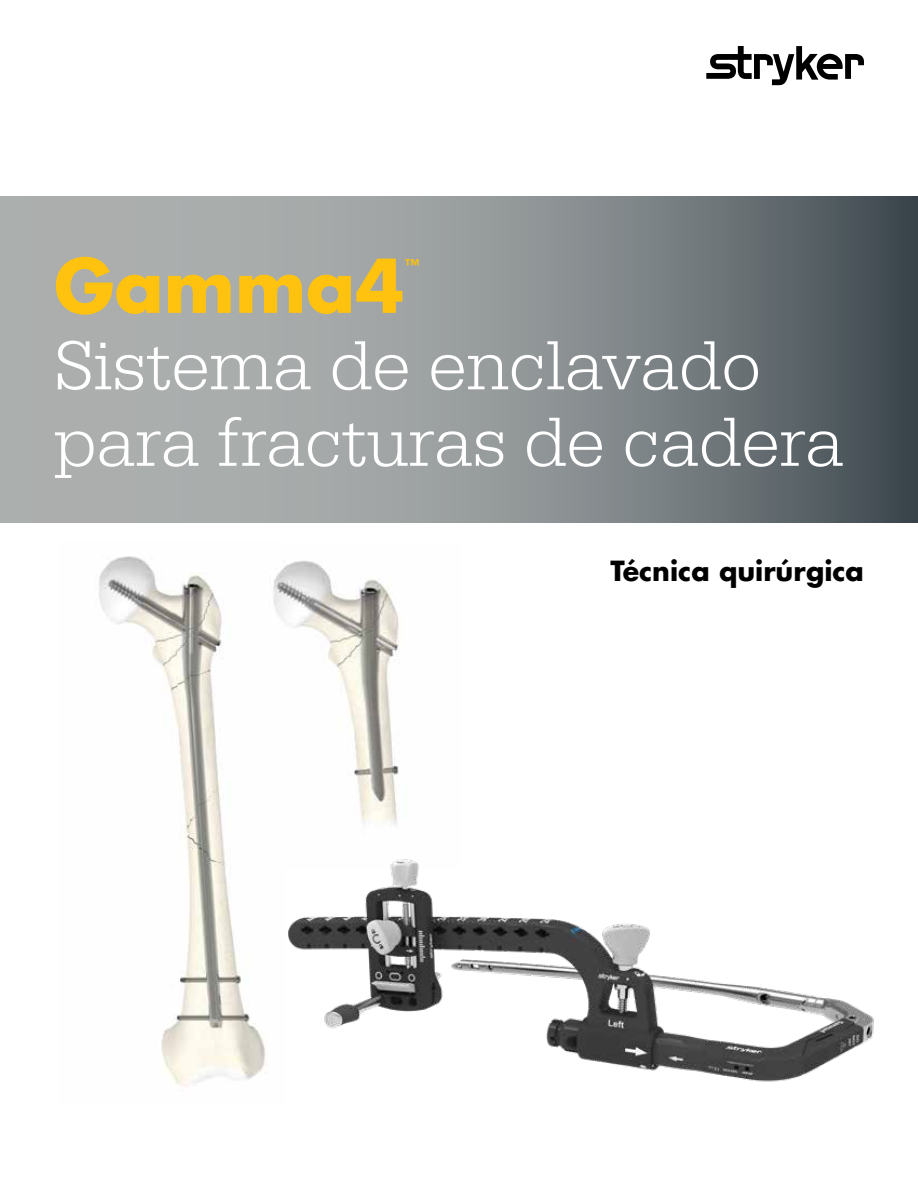
<style>
.page{position:relative;width:918px;height:1188px;background:#fff}
.page>*{position:absolute;margin:0;border:0;box-sizing:border-box;transform-origin:0 0}
.t1{font:300 72px/76.5px "URW Egyptienne TOT";color:#fff}
.t2{font:700 72px "Futura For Stryker";color:#ffc20e}
.t3{font:700 27px "Futura For Stryker";color:#000}
.t4{font:700 15.75px "Futura For Stryker";color:#ffc20e}
</style>
<div class="page">
<svg style="left:0;top:197px;width:918px;height:326px;background:#8b9192"></svg>
<svg style="left:706px;top:46px;width:158px;height:39px"></svg>
<img style="left:99px;top:556px;width:167px;height:531px">
<img style="left:236px;top:556px;width:163px;height:312px">
<img style="left:274px;top:838px;width:600px;height:244px">
<p class="t2" style="left:54px;top:238px;width:352px">Gamma4</p>
<p class="t4" style="left:405px;top:254px;width:16px">™</p>
<p class="t1" style="left:54px;top:328px;width:791px">Sistema de enclavado para fracturas de cadera</p>
<p class="t3" style="left:610px;top:553px;width:255px">Técnica quirúrgica</p>
</div>
